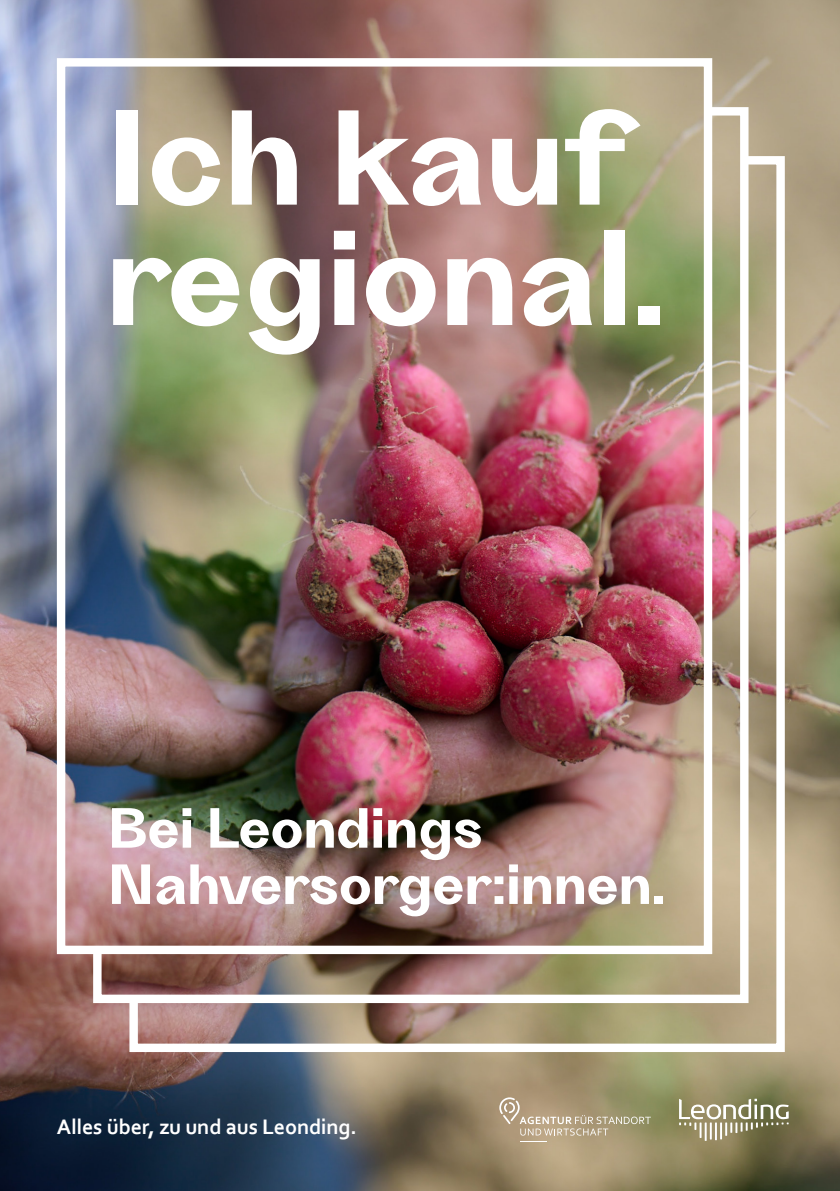
<style>
.page{position:relative;width:840px;height:1191px;background:#fff}
.page>*{position:absolute;margin:0;border:0;box-sizing:border-box;transform-origin:0 0}
.t1{font:700 136px "Grotta";color:#fff}
.t2{font:700 57px "Grotta";color:#fff}
.t3{font:700 22px "Corbel";letter-spacing:-.005em;color:#fff}
</style>
<div class="page">
<img style="left:0;top:0;width:839px;height:1191px">
<img style="left:138px;top:165px;width:637px;height:878px">
<div style="left:129px;top:156px;width:655px;height:896px;border:8px solid #fff"></div>
<img style="left:102px;top:116px;width:637px;height:878px">
<div style="left:93px;top:107px;width:655px;height:896px;border:8px solid #fff"></div>
<img style="left:66px;top:67px;width:636px;height:878px">
<div style="left:57px;top:58px;width:654px;height:896px;border:8px solid #fff"></div>
<svg style="left:678px;top:1098px;width:110px;height:42px;background:#9d9978"></svg>
<svg style="left:499px;top:1097px;width:151px;height:38px;background:#b0a282"></svg>
<svg style="left:520px;top:1141px;width:26px;height:1px"></svg>
<p class="t1" style="left:106px;top:78px;width:530px">Ich kauf</p>
<p class="t1" style="left:106px;top:198px;width:561px">regional.</p>
<p class="t2" style="left:108px;top:794px;width:376px">Bei Leondings</p>
<p class="t2" style="left:108px;top:850px;width:559px">Nahversorger:innen.</p>
<p class="t3" style="left:57px;top:1113px;width:301px">Alles über, zu und aus Leonding.</p>
</div>
